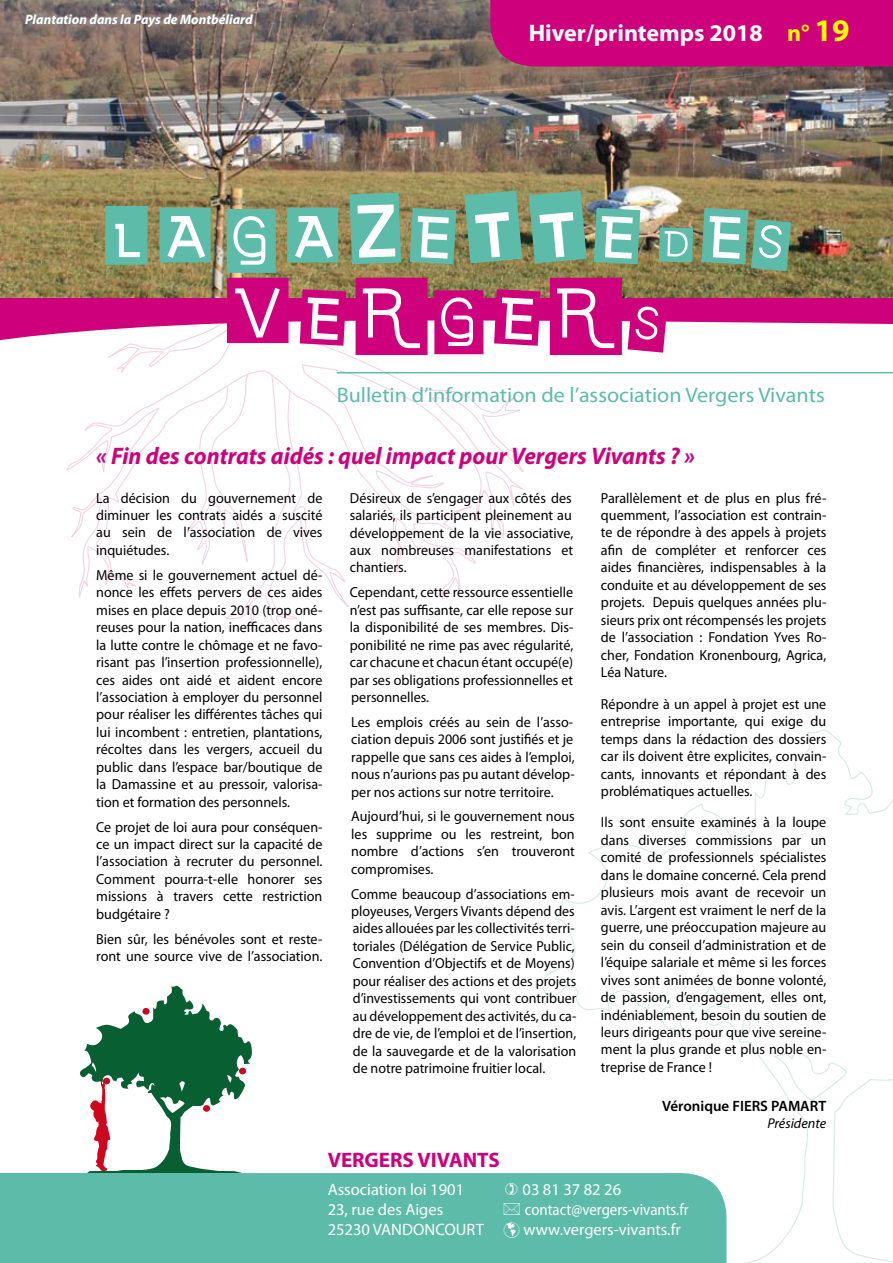
<style>
.page{position:relative;width:893px;height:1263px;background:#fff}
.page>*{position:absolute;margin:0;border:0;box-sizing:border-box;transform-origin:0 0}
.t1{font:88.5px/81.3px "Earwig Factory";color:#5dbbaa;text-align:center}
.t2{font:italic 700 24px "Myriad Pro";color:#ce007b;scale:.96 1}
.t3{font:700 24px "Myriad Pro";color:#fff}
.t4{font:21px "Myriad Pro";color:#5dbbaa;scale:1.05 1}
.t5{font:700 21px "Myriad Pro";color:#ce007b}
.t6{font:16.5px/19.8px "Myriad Pro";color:#fff}
.t7{font:600 15px "Myriad Pro";color:#000}
.t8{font:14.55px/17.4px "Myriad Pro";color:#000;text-align:justify}
.t9{font:14.55px/17.4px "Myriad Pro";color:#000;text-align:justify;scale:.96 1}
.t10{font:italic 14.25px "Myriad Pro";color:#000}
.t11{font:italic 700 13.5px "Myriad Pro";color:#fff}
.s1{color:#fff900}
.s2{font-size:31.5px;color:#fff900}
.s3{color:#ce007b}
</style>
<div class="page">
<svg style="left:226px;top:601px;width:123px;height:30px"></svg>
<svg style="left:67px;top:340px;width:459px;height:261px"></svg>
<svg style="left:541px;top:729px;width:352px;height:534px"></svg>
<svg style="left:0;top:297px;width:893px;height:43px;fill:#ce007b"></svg>
<img style="left:0;top:0;width:893px;height:297px">
<div style="left:252px;top:1172px;width:475px;height:91px;background:#5dbbaa"></div>
<div style="left:490px;top:0;width:403px;height:67px;background:#ce007b"></div>
<hr style="left:337px;top:372px;width:556px;height:1px;background:#5dbbaa">
<div style="left:110px;top:212px;width:33px;height:48px;background:#fff;border:2px solid #fff"></div>
<div style="left:165px;top:212px;width:42px;height:48px;background:#fff;border:2px solid #fff"></div>
<div style="left:229px;top:214px;width:39px;height:54px;background:#fff;border:2px solid #fff"></div>
<div style="left:292px;top:212px;width:44px;height:48px;background:#fff;border:2px solid #fff"></div>
<div style="left:356px;top:204px;width:40px;height:56px;background:#fff;border:2px solid #fff"></div>
<div style="left:417px;top:214px;width:33px;height:46px;background:#fff;border:2px solid #fff"></div>
<div style="left:473px;top:210px;width:38px;height:50px;background:#fff"></div>
<div style="left:538px;top:210px;width:37px;height:50px;background:#fff;border:2px solid #fff"></div>
<div style="left:600px;top:215px;width:34px;height:45px;background:#fff"></div>
<div style="left:708px;top:214px;width:33px;height:46px;background:#fff;border:2px solid #fff"></div>
<div style="left:756px;top:222px;width:28px;height:38px;background:#fff;border:2px solid #fff"></div>
<div style="left:664px;top:231px;width:27px;height:29px;background:#fff;border:2px solid #fff"></div>
<div style="left:231px;top:281px;width:51px;height:58px;background:#fff;border:2px solid #fff"></div>
<div style="left:359px;top:285px;width:63px;height:64px;background:#fff"></div>
<div style="left:437px;top:294px;width:39px;height:54px;background:#fff"></div>
<div style="left:552px;top:282px;width:64px;height:67px;background:#fff"></div>
<svg style="left:628px;top:302px;width:36px;height:38px"></svg>
<svg style="left:496px;top:289px;width:39px;height:55px"></svg>
<svg style="left:302px;top:290px;width:39px;height:52px"></svg>
<svg style="left:0;top:986px;width:252px;height:277px"></svg>
<svg style="left:24px;top:9px;width:230px;height:20px;background:#807471"></svg>
<svg style="left:506px;top:1183px;width:12px;height:12px"></svg>
<svg style="left:504px;top:1203px;width:16px;height:12px"></svg>
<p class="t11" style="left:25px;top:10px;width:229px">Plantation dans la Pays de Montbéliard</p>
<p class="t3" style="left:529px;top:17px;width:322px">Hiver/printemps 2018 <span class="s1">n°</span> <span class="s2">19</span></p>
<p class="t1" style="left:100px;top:187px;width:696px">LA GAZETTE DES<br><span class="s3">VERGERS</span></p>
<p class="t4" style="left:337px;top:382px;width:466px">Bulletin d’information de l’association Vergers Vivants</p>
<p class="t2" style="left:96px;top:440px;width:625px">« Fin des contrats aidés : quel impact pour Vergers Vivants ? »</p>
<p class="t8" style="left:96px;top:489px;width:228px">La décision du gouvernement de diminuer les contrats aidés a suscité au sein de l’association de vives inquiétudes.</p>
<p class="t8" style="left:96px;top:566px;width:228px">Même si le gouvernement actuel dé&shy;nonce les effets pervers de ces aides mises en place depuis 2010 (trop oné&shy;reuses pour la nation, inefficaces dans la lutte contre le chômage et ne favo&shy;risant pas l’insertion professionnelle), ces aides ont aidé et aident encore l’association à employer du personnel pour réaliser les différentes tâches qui lui incombent : entretien, plantations, récoltes dans les vergers, accueil du public dans l’espace bar/boutique de la Damassine et au pressoir, valorisa&shy;tion et formation des personnels.</p>
<p class="t8" style="left:96px;top:818px;width:228px">Ce projet de loi aura pour conséquen&shy;ce un impact direct sur la capacité de l’association à recruter du personnel.<br>Comment pourra-t-elle honorer ses missions à travers cette restriction budgétaire ?</p>
<p class="t8" style="left:96px;top:930px;width:228px">Bien sûr, les bénévoles sont et reste&shy;ront une source vive de l’association.</p>
<p class="t8" style="left:350px;top:489px;width:225px">Désireux de s’engager aux côtés des salariés, ils participent pleinement au développement de la vie associative, aux nombreuses manifestations et chantiers.</p>
<p class="t8" style="left:350px;top:583px;width:225px">Cependant, cette ressource essentielle n’est pas suffisante, car elle repose sur la disponibilité de ses membres. Dis&shy;ponibilité ne rime pas avec régularité, car chacune et chacun étant occupé(e) par ses obligations professionnelles et personnelles.</p>
<p class="t8" style="left:351px;top:713px;width:225px">Les emplois créés au sein de l’asso&shy;ciation depuis 2006 sont justifiés et je rappelle que sans ces aides à l’emploi, nous n’aurions pas pu autant dévelop&shy;per nos actions sur notre territoire.</p>
<p class="t8" style="left:351px;top:807px;width:225px">Aujourd’hui, si le gouvernement nous les supprime ou les restreint, bon nombre d’actions s’en trouveront compromises.</p>
<p class="t9" style="left:351px;top:885px;width:236px">Comme beaucoup d’associations em&shy;ployeuses, Vergers Vivants dépend des aides allouées par les collectivités terri&shy;toriales (Délégation de Service Public, Convention d’Objectifs et de Moyens) pour réaliser des actions et des projets d’investissements qui vont contribuer au développement des activités, du ca&shy;dre de vie, de l’emploi et de l’insertion, de la sauvegarde et de la valorisation de notre patrimoine fruitier local.</p>
<p class="t8" style="left:601px;top:489px;width:227px">Parallèlement et de plus en plus fré&shy;quemment, l’association est contrain&shy;te de répondre à des appels à projets afin de compléter et renforcer ces aides financières, indispensables à la conduite et au développement de ses projets. Depuis quelques années plu&shy;sieurs prix ont récompensés les projets de l’association : Fondation Yves Ro&shy;cher, Fondation Kronenbourg, Agrica, Léa Nature.</p>
<p class="t8" style="left:601px;top:695px;width:227px">Répondre à un appel à projet est une entreprise importante, qui exige du temps dans la rédaction des dossiers car ils doivent être explicites, convain&shy;cants, innovants et répondant à des problématiques actuelles.</p>
<p class="t8" style="left:601px;top:814px;width:227px">Ils sont ensuite examinés à la loupe dans diverses commissions par un comité de professionnels spécialistes dans le domaine concerné. Cela prend plusieurs mois avant de recevoir un avis. L’argent est vraiment le nerf de la guerre, une préoccupation majeure au sein du conseil d’administration et de l’équipe salariale et même si les forces vives sont animées de bonne volonté, de passion, d’engagement, elles ont, indéniablement, besoin du soutien de leurs dirigeants pour que vive sereine&shy;ment la plus grande et plus noble en&shy;treprise de France !</p>
<p class="t7" style="left:662px;top:1097px;width:166px">Véronique FIERS PAMART</p>
<p class="t10" style="left:767px;top:1115px;width:60px">Présidente</p>
<p class="t5" style="left:328px;top:1146px;width:174px">VERGERS VIVANTS</p>
<p class="t6" style="left:328px;top:1179px;width:158px">Association loi 1901<br>23, rue des Aiges<br>25230 VANDONCOURT</p>
<p class="t6" style="left:522px;top:1179px;width:168px">03 81 37 82 26 contact@vergers-vivants.fr</p>
<p class="t6" style="left:503px;top:1219px;width:179px">☑ www.vergers-vivants.fr</p>
</div>
